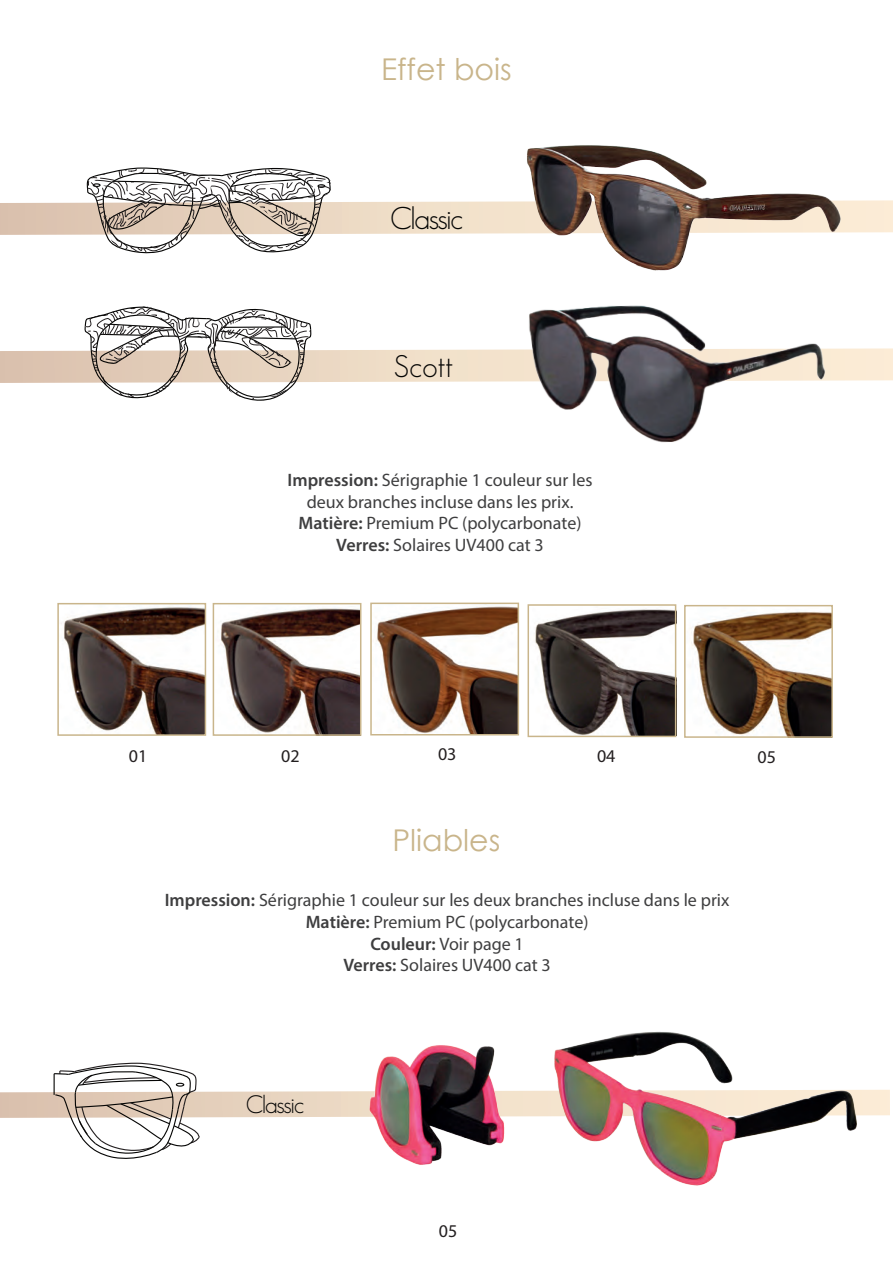
<style>
.page{position:relative;width:893px;height:1263px;background:#fff}
.page>*{position:absolute;margin:0;border:0;box-sizing:border-box;transform-origin:0 0}
.t1{font:300 30.75px "Geosans";letter-spacing:-.05em;color:#050504}
.t2{font:30px "Century Gothic";color:#c9b58b}
.t3{font:300 24.6px "Geosans";letter-spacing:-.05em;color:#050504}
.t4{font:18px/21.6px "Myriad Pro";color:#3e3e3f;text-align:center}
.t5{font:18px "Myriad Pro";color:#231f20}
.s1{font-weight:600}
</style>
<div class="page">
<img style="left:527px;top:145px;width:159px;height:22px">
<img style="left:555px;top:404px;width:147px;height:39px">
<img style="left:690px;top:611px;width:140px;height:124px">
<div style="left:684px;top:605px;width:149px;height:133px;border:2px solid #c9b58b"></div>
<img style="left:376px;top:606px;width:140px;height:126px">
<div style="left:370px;top:603px;width:149px;height:132px;border:2px solid #c9b58b"></div>
<img style="left:535px;top:609px;width:138px;height:125px">
<div style="left:528px;top:604px;width:148px;height:133px;border:2px solid #c9b58b"></div>
<img style="left:218px;top:608px;width:140px;height:125px">
<div style="left:213px;top:603px;width:148px;height:133px;border:2px solid #c9b58b"></div>
<img style="left:61px;top:606px;width:142px;height:127px">
<div style="left:57px;top:603px;width:149px;height:133px;border:2px solid #c9b58b"></div>
<svg style="left:0;top:167px;width:893px;height:237px"></svg>
<svg style="left:0;top:1062px;width:529px;height:97px"></svg>
<img style="left:529px;top:1031px;width:361px;height:155px">
<img style="left:357px;top:1045px;width:156px;height:120px">
<h2 class="t2" style="left:381px;top:48px;width:132px">Effet bois</h2>
<h1 class="t1" style="left:390px;top:201px;width:75px">Classic</h1>
<h1 class="t1" style="left:394px;top:349px;width:61px">Scott</h1>
<p class="t4" style="left:288px;top:469px;width:307px"><span class="s1">Impression:</span> Sérigraphie 1 couleur sur les deux branches incluse dans les prix.<br><span class="s1">Matière:</span> Premium PC (polycarbonate)<br><span class="s1">Verres:</span> Solaires UV400 cat 3</p>
<p class="t5" style="left:129px;top:745px;width:20px">01</p>
<p class="t5" style="left:281px;top:745px;width:20px">02</p>
<p class="t5" style="left:438px;top:743px;width:20px">03</p>
<p class="t5" style="left:597px;top:745px;width:20px">04</p>
<p class="t5" style="left:757px;top:746px;width:20px">05</p>
<h2 class="t2" style="left:392px;top:819px;width:109px">Pliables</h2>
<p class="t4" style="left:165px;top:889px;width:566px"><span class="s1">Impression:</span> Sérigraphie 1 couleur sur les deux branches incluse dans le prix <span class="s1">Matière:</span> Premium PC (polycarbonate)<br><span class="s1">Couleur:</span> Voir page 1<br><span class="s1">Verres:</span> Solaires UV400 cat 3</p>
<h3 class="t3" style="left:246px;top:1091px;width:60px">Classic</h3>
<p class="t5" style="left:439px;top:1219px;width:20px">05</p>
</div>
